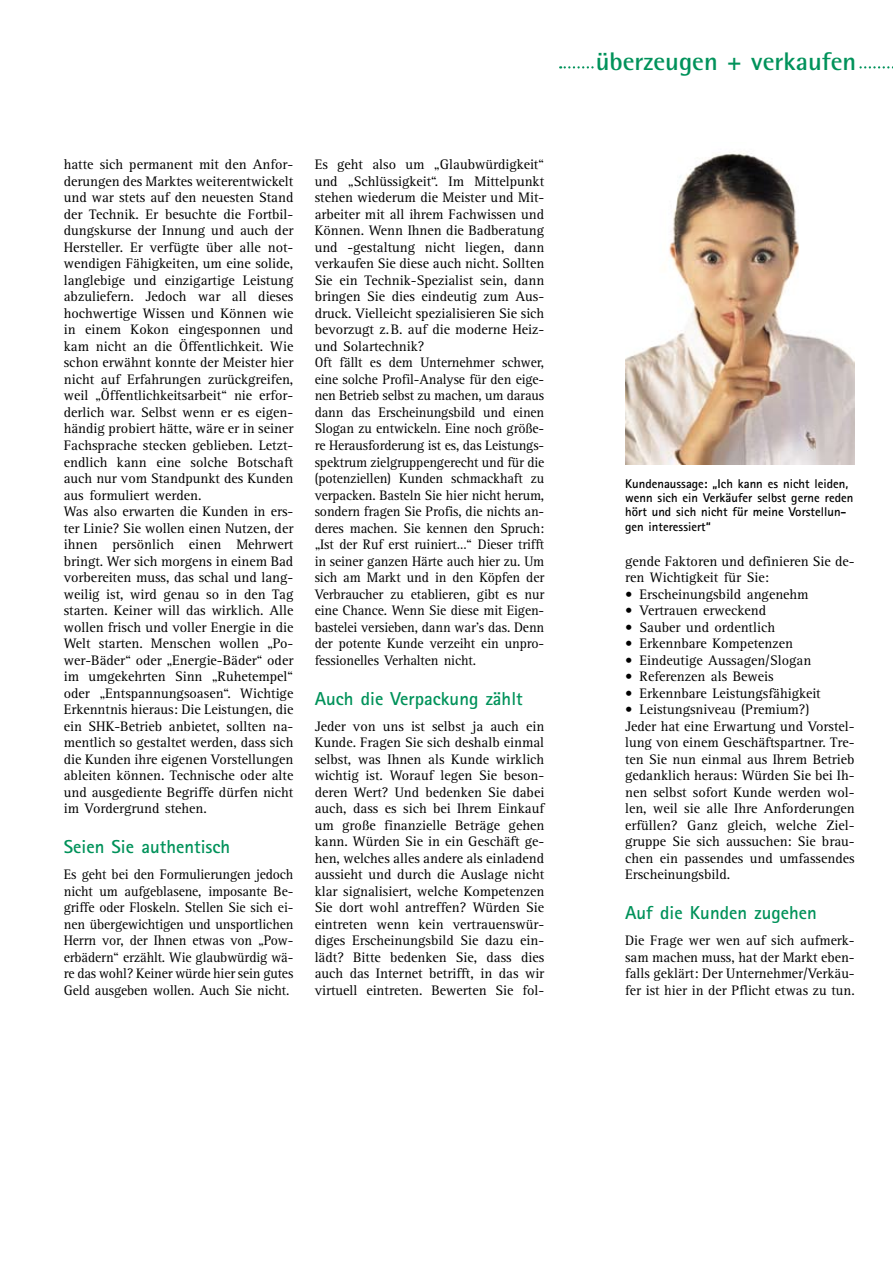
<style>
.page{position:relative;width:893px;height:1263px;background:#fff}
.page>*{position:absolute;margin:0;border:0;box-sizing:border-box;transform-origin:0 0}
.t1{font:700 25.5px "Rotis Semi Sans";color:#00925a}
.t2{font:700 18.75px "Rotis Sans Serif";color:#00925a}
.t3{font:14.25px/16.5px "Rotis Serif";color:#000}
.t4{font:700 12.75px/14.2px "Rotis Sans Serif";color:#000}
</style>
<div class="page">
<svg style="left:560px;top:66px;width:333px;height:3px"></svg>
<div style="left:594px;top:51px;width:264px;height:30px;background:#fff"></div>
<img style="left:626px;top:151px;width:229px;height:314px">
<p class="t3" style="left:64px;top:157px;width:231px">hatte sich permanent mit den Anfor&shy;derungen des Marktes weiterentwickelt und war stets auf den neuesten Stand der Technik. Er besuchte die Fortbil&shy;dungskurse der Innung und auch der Hersteller. Er verfügte über alle not&shy;wendigen Fähigkeiten, um eine solide, langlebige und einzigartige Leistung abzuliefern. Jedoch war all dieses hochwertige Wissen und Können wie in einem Kokon eingesponnen und kam nicht an die Öffentlichkeit. Wie schon erwähnt konnte der Meister hier nicht auf Erfahrungen zurückgreifen, weil „Öffentlichkeitsarbeit“ nie erfor&shy;derlich war. Selbst wenn er es eigen&shy;händig probiert hätte, wäre er in seiner Fachsprache stecken geblieben. Letzt&shy;endlich kann eine solche Botschaft auch nur vom Standpunkt des Kunden aus formuliert werden.<br>Was also erwarten die Kunden in ers&shy;ter Linie? Sie wollen einen Nutzen, der ihnen persönlich einen Mehrwert bringt. Wer sich morgens in einem Bad vorbereiten muss, das schal und lang&shy;weilig ist, wird genau so in den Tag starten. Keiner will das wirklich. Alle wollen frisch und voller Energie in die Welt starten. Menschen wollen „Po&shy;wer-Bäder“ oder „Energie-Bäder“ oder im umgekehrten Sinn „Ruhetempel“ oder „Entspannungsoasen“. Wichtige Erkenntnis hieraus: Die Leistungen, die ein SHK-Betrieb anbietet, sollten na&shy;mentlich so gestaltet werden, dass sich die Kunden ihre eigenen Vorstellungen ableiten können. Technische oder alte und ausgediente Begriffe dürfen nicht im Vordergrund stehen.</p>
<h2 class="t2" style="left:64px;top:835px;width:168px">Seien Sie authentisch</h2>
<p class="t3" style="left:64px;top:866px;width:231px;text-align:justify">Es geht bei den Formulierungen jedoch nicht um aufgeblasene, imposante Be&shy;griffe oder Floskeln. Stellen Sie sich ei&shy;nen übergewichtigen und unsportlichen Herrn vor, der Ihnen etwas von „Pow&shy;erbädern“ erzählt. Wie glaubwürdig wä&shy;re das wohl? Keiner würde hier sein gutes Geld ausgeben wollen. Auch Sie nicht.</p>
<p class="t3" style="left:315px;top:157px;width:231px">Es geht also um „Glaubwürdigkeit“ und „Schlüssigkeit“. Im Mittelpunkt stehen wiederum die Meister und Mit&shy;arbeiter mit all ihrem Fachwissen und Können. Wenn Ihnen die Badberatung und -gestaltung nicht liegen, dann verkaufen Sie diese auch nicht. Sollten Sie ein Technik-Spezialist sein, dann bringen Sie dies eindeutig zum Aus&shy;druck. Vielleicht spezialisieren Sie sich bevorzugt z.B. auf die moderne Heiz&shy;und Solartechnik?<br>Oft fällt es dem Unternehmer schwer, eine solche Profil-Analyse für den eige&shy;nen Betrieb selbst zu machen, um daraus dann das Erscheinungsbild und einen Slogan zu entwickeln. Eine noch größe&shy;re Herausforderung ist es, das Leistungs&shy;spektrum zielgruppengerecht und für die (potenziellen) Kunden schmackhaft zu verpacken. Basteln Sie hier nicht herum, sondern fragen Sie Profis, die nichts an&shy;deres machen. Sie kennen den Spruch: „Ist der Ruf erst ruiniert…“ Dieser trifft in seiner ganzen Härte auch hier zu. Um sich am Markt und in den Köpfen der Verbraucher zu etablieren, gibt es nur eine Chance. Wenn Sie diese mit Eigen&shy;bastelei versieben, dann war’s das. Denn der potente Kunde verzeiht ein unpro&shy;fessionelles Verhalten nicht.</p>
<h2 class="t2" style="left:315px;top:686px;width:210px">Auch die Verpackung zählt</h2>
<p class="t3" style="left:315px;top:718px;width:231px;text-align:justify">Jeder von uns ist selbst ja auch ein Kunde. Fragen Sie sich deshalb einmal selbst, was Ihnen als Kunde wirklich wichtig ist. Worauf legen Sie beson&shy;deren Wert? Und bedenken Sie dabei auch, dass es sich bei Ihrem Einkauf um große finanzielle Beträge gehen kann. Würden Sie in ein Geschäft ge&shy;hen, welches alles andere als einladend aussieht und durch die Auslage nicht klar signalisiert, welche Kompetenzen Sie dort wohl antreffen? Würden Sie eintreten wenn kein vertrauenswür&shy;diges Erscheinungsbild Sie dazu ein&shy;lädt? Bitte bedenken Sie, dass dies auch das Internet betrifft, in das wir virtuell eintreten. Bewerten Sie fol-</p>
<h1 class="t1" style="left:596px;top:46px;width:262px">überzeugen + verkaufen</h1>
<p class="t4" style="left:625px;top:476px;width:230px">Kundenaussage: „Ich kann es nicht leiden, wenn sich ein Verkäufer selbst gerne reden hört und sich nicht für meine Vorstellun&shy;gen interessiert“</p>
<p class="t3" style="left:625px;top:553px;width:231px">gende Faktoren und definieren Sie de&shy;ren Wichtigkeit für Sie:</p>
<p class="t3" style="left:625px;top:586px;width:185px">• Erscheinungsbild angenehm</p>
<p class="t3" style="left:625px;top:602px;width:143px">• Vertrauen erweckend</p>
<p class="t3" style="left:625px;top:619px;width:151px">• Sauber und ordentlich</p>
<p class="t3" style="left:625px;top:635px;width:169px">• Erkennbare Kompetenzen</p>
<p class="t3" style="left:625px;top:652px;width:188px">• Eindeutige Aussagen/Slogan</p>
<p class="t3" style="left:625px;top:668px;width:150px">• Referenzen als Beweis</p>
<p class="t3" style="left:625px;top:685px;width:197px">• Erkennbare Leistungsfähigkeit</p>
<p class="t3" style="left:625px;top:701px;width:231px">• Leistungsniveau (Premium?)<br>Jeder hat eine Erwartung und Vorstel&shy;lung von einem Geschäftspartner. Tre&shy;ten Sie nun einmal aus Ihrem Betrieb gedanklich heraus: Würden Sie bei Ih&shy;nen selbst sofort Kunde werden wol&shy;len, weil sie alle Ihre Anforderungen erfüllen? Ganz gleich, welche Ziel&shy;gruppe Sie sich aussuchen: Sie brau&shy;chen ein passendes und umfassendes Erscheinungsbild.</p>
<h2 class="t2" style="left:625px;top:901px;width:193px">Auf die Kunden zugehen</h2>
<p class="t3" style="left:625px;top:932px;width:231px;text-align:justify">Die Frage wer wen auf sich aufmerk&shy;sam machen muss, hat der Markt eben&shy;falls geklärt: Der Unternehmer/Verkäu&shy;fer ist hier in der Pflicht etwas zu tun.</p>
</div>
